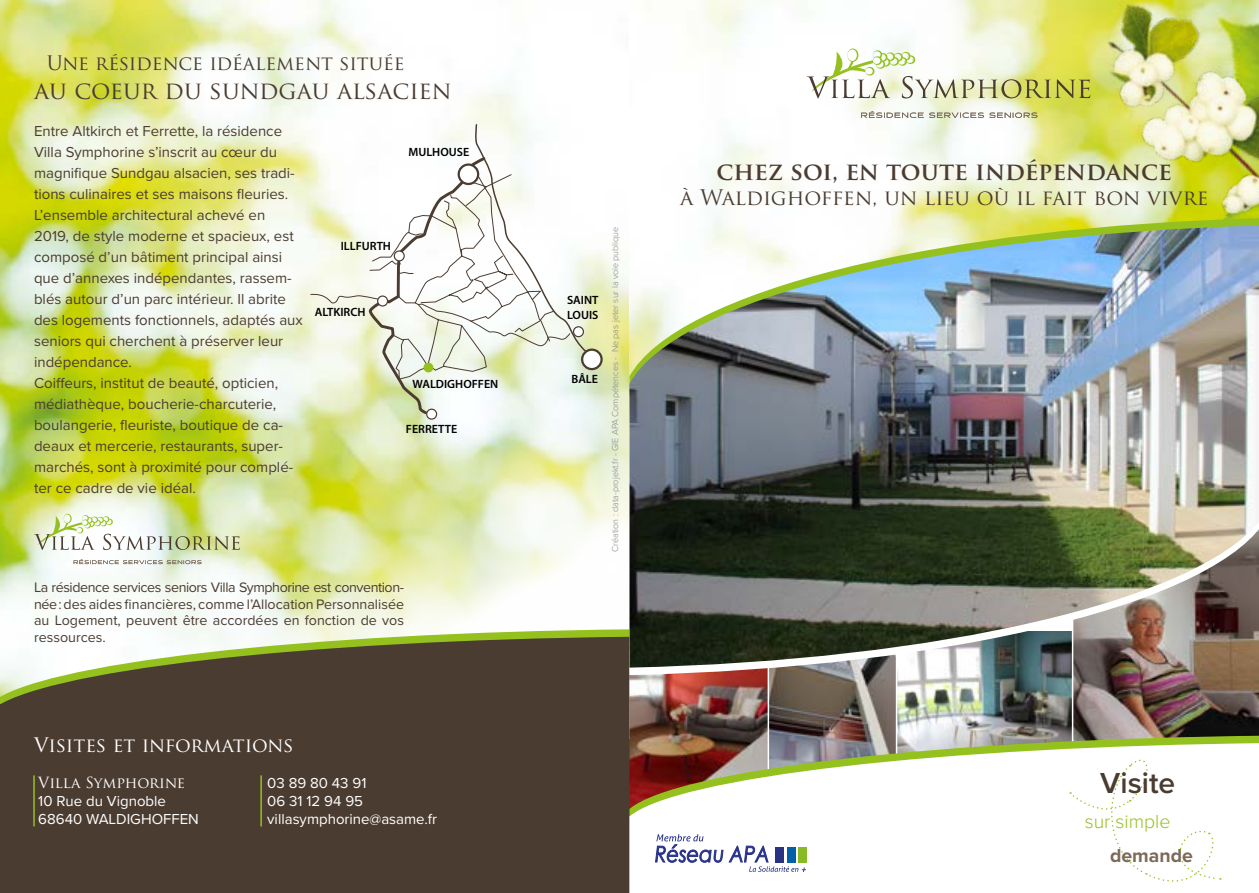
<style>
.page{position:relative;width:1259px;height:893px;background:#fff}
.page>*{position:absolute;margin:0;border:0;box-sizing:border-box;transform-origin:0 0}
.t1{font:600 30px "Proxima Nova";color:#4b3c31}
.t2{font:700 24px "Trajan Pro";color:#4b3c31}
.t3{font:24px "Trajan Pro";color:#4b3c31}
.t4{font:21px "Trajan Pro";color:#4b3c31}
.t5{font:19.5px "Trajan Pro";color:#4b3c31}
.t6{font:19.5px "Trajan Pro";color:#fff}
.t7{font:300 19.5px "Proxima Nova";color:#95c11f}
.t8{font:700 19.5px "Proxima Nova";color:#7b6a58}
.t9{font:15px/21px "Proxima Nova";color:#4b3c31}
.t10{font:15px/18px "Proxima Nova";color:#fff}
.t11{font:15px "Trajan Pro";letter-spacing:-.005em;color:#fff}
.t12{font:14.25px/16.5px "Proxima Nova";color:#4b3c31;text-align:justify}
.t13{font:600 12px/14.4px "Myriad Pro";color:#000}
.t14{font:300 9px "Proxima Nova";color:#878787}
</style>
<div class="page">
<img style="left:0;top:0;width:629px;height:629px">
<img style="left:768px;top:0;width:491px;height:218px">
<svg style="left:176px;top:629px;width:453px;height:8px"></svg>
<svg style="left:0;top:637px;width:629px;height:103px;background:#645b48"></svg>
<div style="left:0;top:740px;width:629px;height:153px;background:#4b3c31"></div>
<img style="left:769px;top:675px;width:127px;height:61px">
<img style="left:629px;top:675px;width:138px;height:61px">
<img style="left:897px;top:675px;width:174px;height:61px">
<img style="left:1073px;top:675px;width:186px;height:61px">
<svg style="left:701px;top:218px;width:558px;height:8px"></svg>
<img style="left:629px;top:736px;width:630px;height:7px">
<svg style="left:629px;top:743px;width:630px;height:150px"></svg>
<hr style="left:260px;top:775px;width:2px;height:51px;background:#95c11f">
<hr style="left:33px;top:775px;width:2px;height:51px;background:#95c11f">
<svg style="left:1070px;top:749px;width:150px;height:144px"></svg>
<img style="left:629px;top:226px;width:630px;height:442px">
<svg style="left:861px;top:111px;width:62px;height:7px"></svg>
<svg style="left:929px;top:113px;width:108px;height:5px"></svg>
<svg style="left:806px;top:48px;width:284px;height:50px"></svg>
<svg style="left:74px;top:559px;width:127px;height:5px"></svg>
<svg style="left:34px;top:514px;width:206px;height:36px"></svg>
<svg style="left:310px;top:170px;width:59px;height:177px"></svg>
<svg style="left:582px;top:350px;width:19px;height:19px"></svg>
<div style="left:581px;top:349px;width:21px;height:21px;border:2px solid #4b3c31;border-radius:50%"></div>
<svg style="left:369px;top:123px;width:226px;height:306px"></svg>
<div style="left:423px;top:363px;width:10px;height:9px;background:#95c11f;border-radius:50%"></div>
<svg style="left:655px;top:834px;width:151px;height:38px"></svg>
<h3 class="t5" style="left:47px;top:50px;width:359px">Une résidence idéalement située</h3>
<h2 class="t3" style="left:34px;top:75px;width:419px">au coeur du sundgau alsacien</h2>
<p class="t9" style="left:34px;top:120px;width:270px">Entre Altkirch et Ferrette, la résidence Villa Symphorine s’inscrit au cœur du magnifique Sundgau alsacien, ses tradi&shy;tions culinaires et ses maisons fleuries.<br>L’ensemble architectural achevé en 2019, de style moderne et spacieux, est composé d’un bâtiment principal ainsi que d’annexes indépendantes, rassem&shy;blés autour d’un parc intérieur. Il abrite des logements fonctionnels, adaptés aux seniors qui cherchent à préserver leur indépendance.<br>Coiffeurs, institut de beauté, opticien, médiathèque, boucherie-charcuterie, boulangerie, fleuriste, boutique de ca&shy;deaux et mercerie, restaurants, super&shy;marchés, sont à proximité pour complé&shy;ter ce cadre de vie idéal.</p>
<p class="t13" style="left:341px;top:239px;width:52px">ILLFURTH</p>
<p class="t13" style="left:315px;top:304px;width:52px">ALTKIRCH</p>
<p class="t13" style="left:408px;top:144px;width:62px">MULHOUSE</p>
<p class="t13" style="left:412px;top:377px;width:87px">WALDIGHOFFEN</p>
<p class="t13" style="left:406px;top:421px;width:53px">FERRETTE</p>
<p class="t12" style="left:34px;top:579px;width:371px">La résidence services seniors Villa Symphorine est convention&shy;née : des aides financières, comme l’Allocation Personnalisée au Logement, peuvent être accordées en fonction de vos ressources.</p>
<p class="t13" style="left:567px;top:293px;width:33px">SAINT<br>LOUIS</p>
<p class="t13" style="left:571px;top:372px;width:28px">BÂLE</p>
<p class="t14" style="left:608px;top:552px;width:327px;rotate:-90deg">Création : data-projekt.fr - GIE APA Compétences - Ne pas jeter sur la voie publique</p>
<h2 class="t2" style="left:716px;top:156px;width:457px">CHEZ SOI, EN TOUTE INDÉPENDANCE</h2>
<h3 class="t4" style="left:680px;top:184px;width:530px">à Waldighoffen, un lieu où il fait bon vivre</h3>
<h3 class="t6" style="left:34px;top:733px;width:261px">Visites et informations</h3>
<p class="t11" style="left:38px;top:773px;width:148px">Villa Symphorine</p>
<p class="t10" style="left:38px;top:792px;width:162px">10 Rue du Vignoble<br>68640 WALDIGHOFFEN</p>
<p class="t10" style="left:267px;top:773px;width:171px">03 89 80 43 91<br>06 31 12 94 95 villasymphorine@asame.fr</p>
<h1 class="t1" style="left:1100px;top:761px;width:77px">Visite</h1>
<h3 class="t7" style="left:1084px;top:807px;width:87px">sur simple</h3>
<h3 class="t8" style="left:1110px;top:841px;width:84px">demande</h3>
</div>
